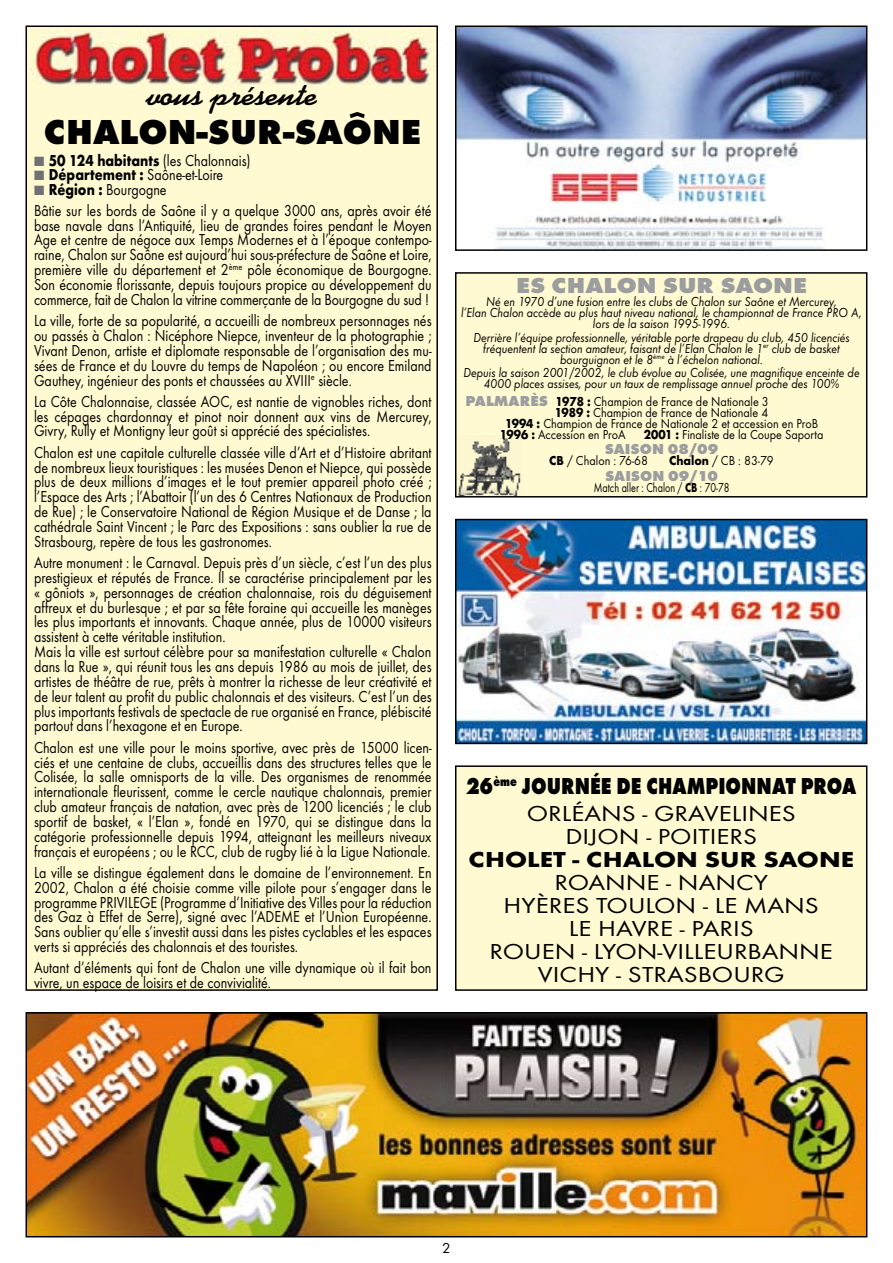
<style>
.page{position:relative;width:893px;height:1263px;background:#fff}
.page>*{position:absolute;margin:0;border:0;box-sizing:border-box;transform-origin:0 0}
.t1{font:800 36px "Futura T";color:#000}
.t2{font:700 30px "Kaufmann";color:#000;scale:1.15 1}
.t3{font:800 24px "Futura T";color:#000;scale:.8 1}
.t4{font:22.5px/23px "Futura T";color:#000;text-align:center;scale:1.2 1}
.t5{font:700 22.5px "Futura T";color:#000;scale:1.2 1}
.t6{font:800 22.5px "Futura T";color:#9c9d9f;scale:1.1 1}
.t7{font:16.5px/14.9px "Futura T";color:#000;text-align:justify;scale:.85 1}
.t8{font:800 15px "Futura T";color:#9c9d9f}
.t9{font:15px "Futura T";color:#000}
.t10{font:italic 13.5px/11.1px "Futura T";color:#000;text-align:center;scale:.9 1}
.t11{font:13.5px "Futura T";color:#000;scale:.9 1}
.t12{font:13.5px "Futura T";color:#000;scale:.75 1}
.s1{color:#707173}
.s2{font-weight:700}
.s3{font-weight:800;font-size:15px;color:#9c9d9f}
</style>
<div class="page">
<img style="left:458px;top:29px;width:406px;height:219px">
<div style="left:455px;top:26px;width:412px;height:225px;border:2px solid #000"></div>
<img style="left:29px;top:1015px;width:835px;height:219px">
<div style="left:26px;top:1012px;width:841px;height:225px;border:2px solid #000"></div>
<img style="left:458px;top:522px;width:406px;height:219px">
<div style="left:455px;top:519px;width:412px;height:225px;border:2px solid #000"></div>
<div style="left:456px;top:766px;width:411px;height:224px;background:#fffad1"></div>
<div style="left:455px;top:765px;width:412px;height:226px;border:2px solid #000"></div>
<div style="left:456px;top:273px;width:411px;height:224px;background:#fffad1"></div>
<div style="left:455px;top:272px;width:412px;height:225px;border:2px solid #000"></div>
<div style="left:26px;top:26px;width:412px;height:965px;background:#fffad1;border:2px solid #000"></div>
<img style="left:31px;top:31px;width:404px;height:54px">
<img style="left:458px;top:438px;width:64px;height:58px">
<h2 class="t2" style="left:146px;top:77px;width:150px">vous présente</h2>
<h1 class="t1" style="left:44px;top:110px;width:352px">CHALON-SUR-SAÔNE</h1>
<p class="t7" style="left:34px;top:153px;width:256px"><span class="s1">■</span> <span class="s2">50 124 habitants</span> (les Chalonnais)</p>
<p class="t7" style="left:34px;top:167px;width:224px"><span class="s1">■</span> <span class="s2">Département :</span> Saône-et-Loire</p>
<p class="t7" style="left:34px;top:178px;width:469px;line-height:21.3px"><span class="s1">■</span> <span class="s2">Région :</span> Bourgogne<br>Bâtie sur les bords de Saône il y a quelque 3000 ans, après avoir été</p>
<p class="t7" style="left:34px;top:218px;width:469px">base navale dans l’Antiquité, lieu de grandes foires pendant le Moyen Age et centre de négoce aux Temps Modernes et à l’époque contempo&shy;raine, Chalon sur Saône est aujourd’hui sous-préfecture de Saône et Loire, première ville du département et 2<sup>ème</sup> pôle économique de Bourgogne.<br>Son économie florissante, depuis toujours propice au développement du commerce, fait de Chalon la vitrine commerçante de la Bourgogne du sud !</p>
<p class="t7" style="left:34px;top:313px;width:469px">La ville, forte de sa popularité, a accueilli de nombreux personnages nés ou passés à Chalon : Nicéphore Niepce, inventeur de la photographie ; Vivant Denon, artiste et diplomate responsable de l’organisation des mu&shy;sées de France et du Louvre du temps de Napoléon ; ou encore Emiland Gauthey, ingénieur des ponts et chaussées au XVIII<sup>e</sup> siècle.</p>
<p class="t7" style="left:34px;top:394px;width:469px">La Côte Chalonnaise, classée AOC, est nantie de vignobles riches, dont les cépages chardonnay et pinot noir donnent aux vins de Mercurey, Givry, Rully et Montigny leur goût si apprécié des spécialistes.</p>
<p class="t7" style="left:34px;top:445px;width:469px">Chalon est une capitale culturelle classée ville d’Art et d’Histoire abritant de nombreux lieux touristiques : les musées Denon et Niepce, qui possède plus de deux millions d’images et le tout premier appareil photo créé ; l’Espace des Arts ; l’Abattoir (l’un des 6 Centres Nationaux de Production de Rue) ; le Conservatoire National de Région Musique et de Danse ; la cathédrale Saint Vincent ; le Parc des Expositions : sans oublier la rue de Strasbourg, repère de tous les gastronomes.</p>
<p class="t7" style="left:34px;top:555px;width:469px;text-align:left">Autre monument : le Carnaval. Depuis près d’un siècle, c’est l’un des plus prestigieux et réputés de France. Il se caractérise principalement par les « gôniots », personnages de création chalonnaise, rois du déguisement affreux et du burlesque ; et par sa fête foraine qui accueille les manèges les plus importants et innovants. Chaque année, plus de 10000 visiteurs assistent à cette véritable institution.<br>Mais la ville est surtout célèbre pour sa manifestation culturelle « Chalon dans la Rue », qui réunit tous les ans depuis 1986 au mois de juillet, des artistes de théâtre de rue, prêts à montrer la richesse de leur créativité et de leur talent au profit du public chalonnais et des visiteurs. C’est l’un des plus importants festivals de spectacle de rue organisé en France, plébiscité partout dans l’hexagone et en Europe.</p>
<p class="t7" style="left:34px;top:740px;width:469px">Chalon est une ville pour le moins sportive, avec près de 15000 licen&shy;ciés et une centaine de clubs, accueillis dans des structures telles que le Colisée, la salle omnisports de la ville. Des organismes de renommée internationale fleurissent, comme le cercle nautique chalonnais, premier club amateur français de natation, avec près de 1200 licenciés ; le club sportif de basket, « l’Elan », fondé en 1970, qui se distingue dans la catégorie professionnelle depuis 1994, atteignant les meilleurs niveaux français et européens ; ou le RCC, club de rugby lié à la Ligue Nationale.</p>
<p class="t7" style="left:34px;top:865px;width:469px">La ville se distingue également dans le domaine de l’environnement. En 2002, Chalon a été choisie comme ville pilote pour s’engager dans le programme PRIVILEGE (Programme d’Initiative des Villes pour la réduction des Gaz à Effet de Serre), signé avec l’ADEME et l’Union Européenne.<br>Sans oublier qu’elle s’investit aussi dans les pistes cyclables et les espaces verts si appréciés des chalonnais et des touristes.</p>
<p class="t7" style="left:34px;top:960px;width:469px">Autant d’éléments qui font de Chalon une ville dynamique où il fait bon vivre, un espace de loisirs et de convivialité.</p>
<h3 class="t6" style="left:516px;top:272px;width:266px">ES CHALON SUR SAONE</h3>
<p class="t10" style="left:461px;top:296px;width:447px">Né en 1970 d’une fusion entre les clubs de Chalon sur Saône et Mercurey,<br>l’Elan Chalon accède au plus haut niveau national, le championnat de France PRO A, lors de la saison 1995-1996.</p>
<p class="t10" style="left:473px;top:331px;width:420px">Derrière l’équipe professionnelle, véritable porte drapeau du club, 450 licenciés fréquentent la section amateur, faisant de l’Elan Chalon le 1<sup>er</sup> club de basket bourguignon et le 8<sup>ème</sup> à l’échelon national.</p>
<p class="t10" style="left:463px;top:367px;width:442px">Depuis la saison 2001/2002, le club évolue au Colisée, une magnifique enceinte de<br>4000 places assises, pour un taux de remplissage annuel proche des 100%</p>
<p class="t8" style="left:465px;top:391px;width:42px">PALMAR</p>
<p class="t11" style="left:530px;top:393px;width:266px"><span class="s3">ÈS</span> <span class="s2">1978 :</span> Champion de France de Nationale 3</p>
<p class="t11" style="left:555px;top:404px;width:239px"><span class="s2">1989 :</span> Champion de France de Nationale 4</p>
<p class="t11" style="left:505px;top:415px;width:349px"><span class="s2">1994 :</span> Champion de France de Nationale 2 et accession en ProB</p>
<p class="t11" style="left:500px;top:426px;width:141px"><span class="s2">1996 :</span> Accession en ProA</p>
<p class="t11" style="left:644px;top:426px;width:201px"><span class="s2">2001 :</span> Finaliste de la Coupe Saporta</p>
<p class="t8" style="left:605px;top:440px;width:115px">SAISON 08/09</p>
<p class="t11" style="left:549px;top:453px;width:111px"><span class="s2">CB</span> / Chalon : 76-68</p>
<p class="t11" style="left:669px;top:453px;width:118px"><span class="s2">Chalon</span> / CB : 83-79</p>
<p class="t8" style="left:605px;top:467px;width:114px">SAISON 09/10</p>
<p class="t12" style="left:594px;top:479px;width:183px">Match aller : Chalon / <span class="s2">CB</span> : 70-78</p>
<h3 class="t3" style="left:466px;top:771px;width:489px">26<sup>ÈME</sup> JOURNÉE DE CHAMPIONNAT PROA</h3>
<h3 class="t4" style="left:527px;top:802px;width:226px">ORLÉANS - GRAVELINES<br>DIJON - POITIERS</h3>
<h3 class="t5" style="left:468px;top:846px;width:323px">CHOLET - CHALON SUR SAONE</h3>
<h3 class="t4" style="left:490px;top:871px;width:288px">ROANNE - NANCY<br>HYÈRES TOULON - LE MANS<br>LE HAVRE - PARIS<br>ROUEN - LYON-VILLEURBANNE<br>VICHY - STRASBOURG</h3>
<p class="t9" style="left:442px;top:1239px;width:10px">2</p>
</div>
